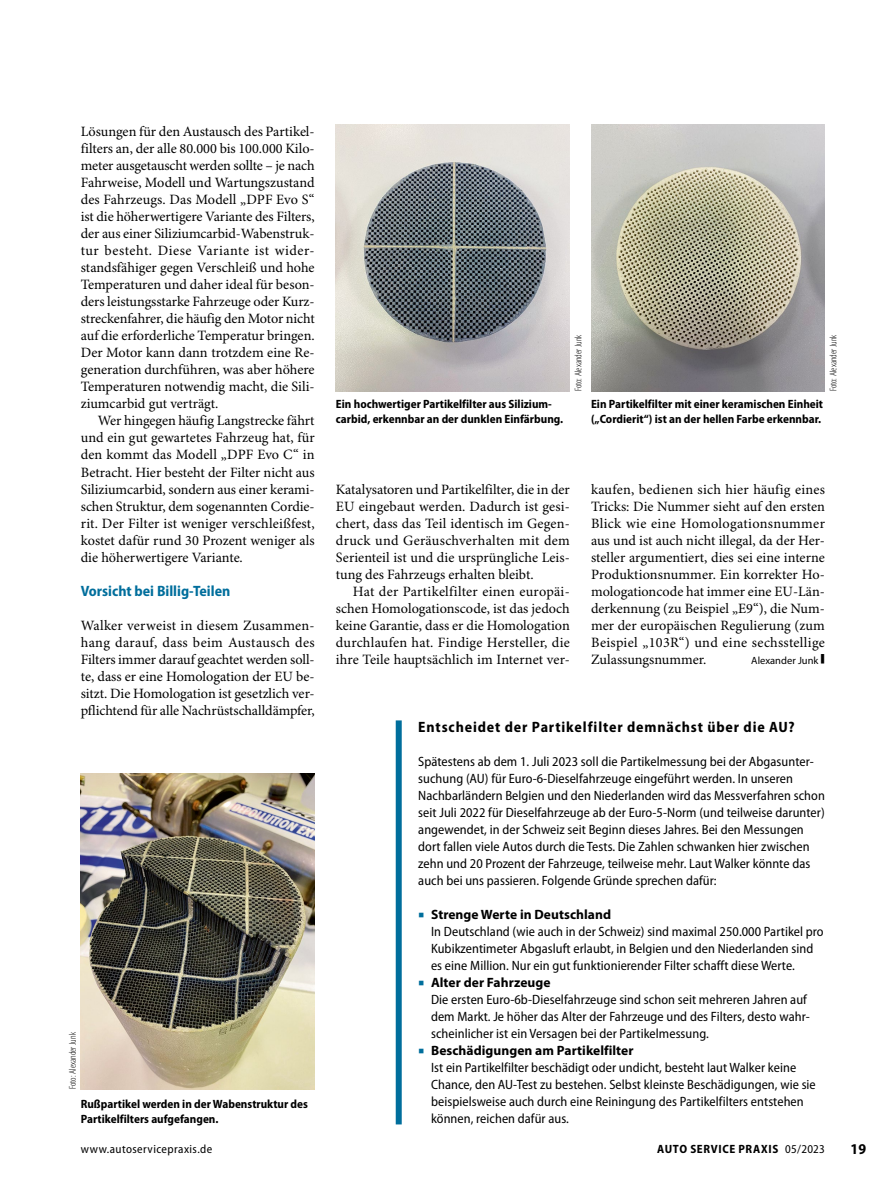
<style>
.page{position:relative;width:893px;height:1187px;background:#fff}
.page>*{position:absolute;margin:0;border:0;box-sizing:border-box;transform-origin:0 0}
.Para_GT_Einzug{font:32.7px "Minion Pro";color:#000;scale:.33 1}
.t1{font:700 semi-condensed 15px "Myriad Pro";letter-spacing:.055em;color:#000}
.SectionHeading_1_Zwi{font:700 semi-condensed 15px "Myriad Pro";color:#006e9c}
.Para_GT_Einzug-2{font:14.25px/17px "Minion Pro";color:#000;text-align:justify}
.Para_GT{font:14.25px/17px "Minion Pro";letter-spacing:-.005em;color:#000;text-align:justify}
.Para_Box_Standard{font:semi-condensed 13.5px/17px "Myriad Pro";letter-spacing:.005em;color:#000}
.Image_Caption_Biti_S{font:700 semi-condensed 12px/15px "Myriad Pro";color:#000}
.t2{font:semi-condensed 12px "Myriad Pro";letter-spacing:.035em;color:#000}
.Image_Caption_Biti_S-2{font:700 semi-condensed 12px "Myriad Pro";letter-spacing:.055em;color:#000}
.Para_GT_Einzug-3{font:10.5px "Myriad Pro";color:#000}
.Image_Source_Bildque{font:300 condensed 9.75px "Myriad Pro";color:#000}
.s1{font-family:"Minion Pro";font-stretch:normal;font-size:15.75px;color:#006e9c}
.s2{font-weight:700;font-stretch:normal}
.s3{font-weight:400}
</style>
<div class="page">
<div style="left:396px;top:720px;width:6px;height:404px;background:#006e9c"></div>
<img style="left:81px;top:773px;width:234px;height:316px">
<img style="left:591px;top:124px;width:234px;height:267px">
<img style="left:336px;top:124px;width:234px;height:267px">
<p class="Para_GT_Einzug-2" style="left:81px;top:124px;width:235px">Lösungen für den Austausch des Partikel&shy;filters an, der alle 80.000 bis 100.000 Kilo&shy;meter ausgetauscht werden sollte – je nach Fahrweise, Modell und Wartungszustand des Fahrzeugs. Das Modell „DPF Evo S“ ist die höherwertigere Variante des Filters, der aus einer Siliziumcarbid-Wabenstruk&shy;tur besteht. Diese Variante ist wider&shy;standsfähiger gegen Verschleiß und hohe Temperaturen und daher ideal für beson&shy;ders leistungsstarke Fahrzeuge oder Kurz&shy;streckenfahrer, die häufig den Motor nicht auf die erforderliche Temperatur bringen.<br>Der Motor kann dann trotzdem eine Re&shy;generation durchführen, was aber höhere Temperaturen notwendig macht, die Sili&shy;ziumcarbid gut verträgt.</p>
<p class="Para_GT_Einzug-2" style="left:81px;top:413px;width:235px;text-indent:17px">Wer hingegen häufig Langstrecke fährt und ein gut gewartetes Fahrzeug hat, für den kommt das Modell „DPF Evo C“ in Betracht. Hier besteht der Filter nicht aus Siliziumcarbid, sondern aus einer kerami&shy;schen Struktur, dem sogenannten Cordie&shy;rit. Der Filter ist weniger verschleißfest, kostet dafür rund 30 Prozent weniger als die höherwertigere Variante.</p>
<p class="SectionHeading_1_Zwi" style="left:81px;top:582px;width:151px">Vorsicht bei Billig-Teilen</p>
<p class="Para_GT" style="left:81px;top:617px;width:235px">Walker verweist in diesem Zusammen&shy;hang darauf, dass beim Austausch des Filters immer darauf geachtet werden soll&shy;te, dass er eine Homologation der EU be&shy;sitzt. Die Homologation ist gesetzlich ver&shy;pflichtend für alle Nachrüstschalldämpfer,</p>
<p class="Image_Source_Bildque" style="left:68px;top:1089px;width:58px;rotate:-90deg">Foto: Alexander Junk</p>
<p class="Image_Caption_Biti_S" style="left:81px;top:1096px;width:229px">Rußpartikel werden in der Wabenstruktur des<br>Partikelfilters aufgefangen.</p>
<p class="Image_Source_Bildque" style="left:573px;top:391px;width:58px;rotate:-90deg">Foto: Alexander Junk</p>
<p class="Image_Source_Bildque" style="left:828px;top:391px;width:58px;rotate:-90deg">Foto: Alexander Junk</p>
<p class="Image_Caption_Biti_S" style="left:336px;top:396px;width:229px">Ein hochwertiger Partikelfilter aus Silizium&shy;carbid, erkennbar an der dunklen Einfärbung.</p>
<p class="Image_Caption_Biti_S" style="left:591px;top:396px;width:234px">Ein Partikelfilter mit einer keramischen Einheit („Cordierit“) ist an der hellen Farbe erkennbar.</p>
<p class="Para_GT" style="left:336px;top:481px;width:235px">Katalysatoren und Partikelfilter, die in der EU eingebaut werden. Dadurch ist gesi&shy;chert, dass das Teil identisch im Gegen&shy;druck und Geräuschverhalten mit dem Serienteil ist und die ursprüngliche Leis&shy;tung des Fahrzeugs erhalten bleibt.</p>
<p class="Para_GT_Einzug-2" style="left:336px;top:583px;width:235px;text-indent:17px">Hat der Partikelfilter einen europäi&shy;schen Homologationscode, ist das jedoch keine Garantie, dass er die Homologation durchlaufen hat. Findige Hersteller, die ihre Teile hauptsächlich im Internet ver-</p>
<p class="Para_GT_Einzug-2" style="left:591px;top:481px;width:235px">kaufen, bedienen sich hier häufig eines Tricks: Die Nummer sieht auf den ersten Blick wie eine Homologationsnummer aus und ist auch nicht illegal, da der Her&shy;steller argumentiert, dies sei eine interne Produktionsnummer. Ein korrekter Ho&shy;mologationcode hat immer eine EU-Län&shy;derkennung (zu Beispiel „E9“), die Num&shy;mer der europäischen Regulierung (zum Beispiel „103R“) und eine sechsstellige Zulassungsnummer.</p>
<p class="Para_GT_Einzug-3" style="left:751px;top:653px;width:69px">Alexander Junk</p>
<p class="Para_GT_Einzug" style="left:820px;top:637px;width:15px">■</p>
<p class="t1" style="left:418px;top:718px;width:378px">Entscheidet der Partikelfilter demnächst über die AU?</p>
<p class="Para_Box_Standard" style="left:418px;top:753px;width:408px">Spätestens ab dem 1. Juli 2023 soll die Partikelmessung bei der Abgasunter&shy;suchung (AU) für Euro-6-Dieselfahrzeuge eingeführt werden. In unseren Nachbarländern Belgien und den Niederlanden wird das Messverfahren schon seit Juli 2022 für Dieselfahrzeuge ab der Euro-5-Norm (und teilweise darunter) angewendet, in der Schweiz seit Beginn dieses Jahres. Bei den Messungen dort fallen viele Autos durch die Tests. Die Zahlen schwanken hier zwischen zehn und 20 Prozent der Fahrzeuge, teilweise mehr. Laut Walker könnte das auch bei uns passieren. Folgende Gründe sprechen dafür:</p>
<p class="Para_Box_Standard" style="left:431px;top:906px;width:394px;text-indent:-13px"><span class="s1">■</span> <span class="s2">Strenge Werte in Deutschland<br></span>In Deutschland (wie auch in der Schweiz) sind maximal 250.000 Partikel pro Kubikzentimeter Abgasluft erlaubt, in Belgien und den Niederlanden sind es eine Million. Nur ein gut funktionierender Filter schafft diese Werte.</p>
<p class="Para_Box_Standard" style="left:431px;top:974px;width:380px;text-indent:-13px"><span class="s1">■</span> <span class="s2">Alter der Fahrzeuge<br></span>Die ersten Euro-6b-Dieselfahrzeuge sind schon seit mehreren Jahren auf dem Markt. Je höher das Alter der Fahrzeuge und des Filters, desto wahr&shy;scheinlicher ist ein Versagen bei der Partikelmessung.</p>
<p class="Para_Box_Standard" style="left:431px;top:1042px;width:386px;text-indent:-13px"><span class="s1">■</span> <span class="s2">Beschädigungen am Partikelfilter<br></span>Ist ein Partikelfilter beschädigt oder undicht, besteht laut Walker keine Chance, den AU-Test zu bestehen. Selbst kleinste Beschädigungen, wie sie beispielsweise auch durch eine Reiningung des Partikelfilters entstehen können, reichen dafür aus.</p>
<p class="t2" style="left:81px;top:1142px;width:133px">www.autoservicepraxis.de</p>
<p class="Image_Caption_Biti_S-2" style="left:657px;top:1142px;width:169px">AUTO SERVICE PRAXIS <span class="s3">05/2023</span></p>
<p class="t1" style="left:850px;top:1140px;width:17px">19</p>
</div>
